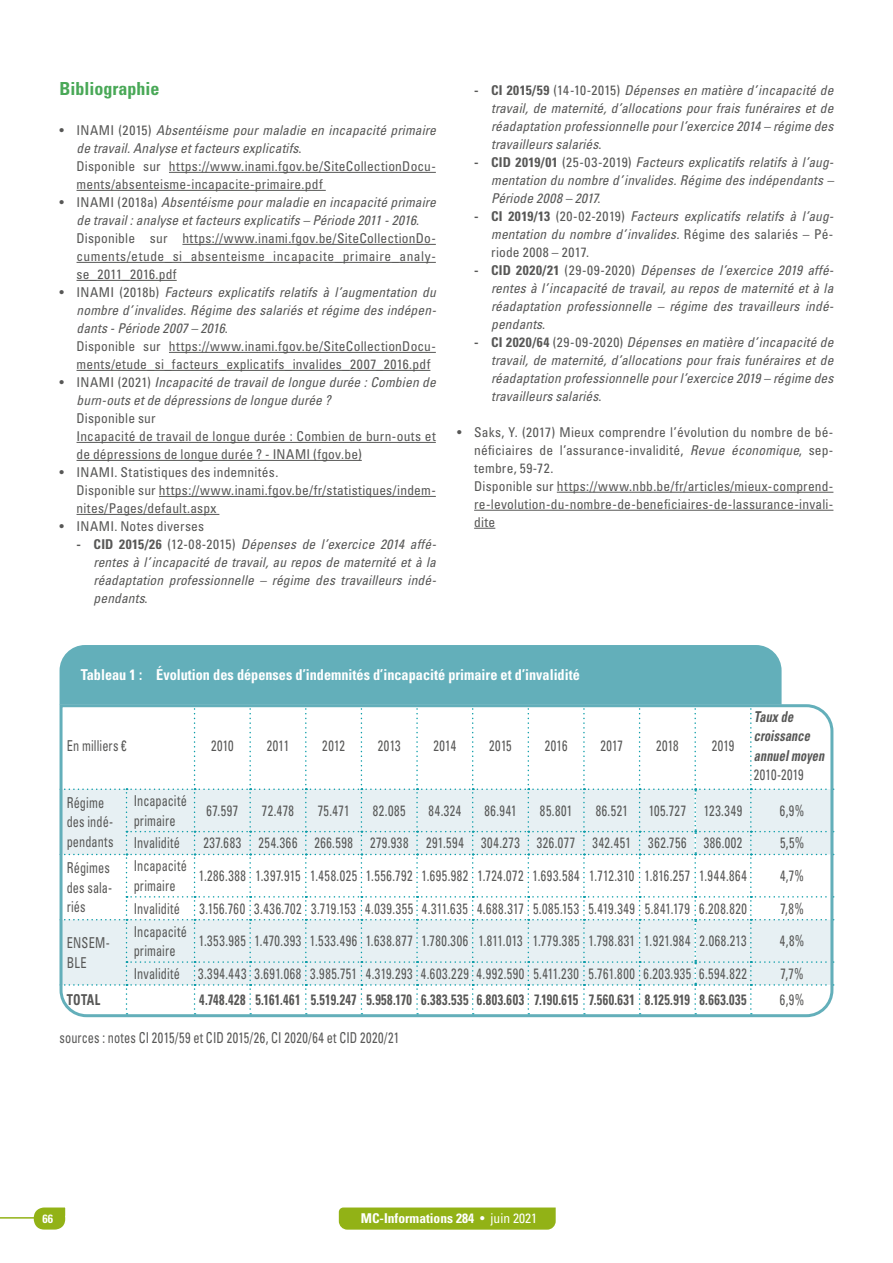
<style>
.page{position:relative;width:893px;height:1263px;background:#fff}
.page>*{position:absolute;margin:0;border:0;box-sizing:border-box;transform-origin:0 0}
.t1{font:700 condensed 18px "Univers LT Std";color:#49a857}
.t2{font:condensed 15px/19.5px "Univers LT Std";letter-spacing:.03em;color:#575756;scale:.82 1}
.t3{font:condensed 15px "Univers LT Std";letter-spacing:.05em;color:#575756;scale:.82 1}
.t4{font:700 condensed 15px "Univers LT Std";letter-spacing:.04em;color:#575756;scale:.82 1}
.t5{font:700 condensed 15px "Univers LT Std";color:#fff;scale:.95 1}
.t6{font:condensed 15px/19.5px "Univers LT Std";letter-spacing:.01em;color:#575756;scale:.82 1}
.t7{font:condensed 15px/19.5px "Univers LT Std";letter-spacing:.005em;color:#575756;scale:.82 1}
.t8{font:italic 700 condensed 15px/19.5px "Univers LT Std";letter-spacing:.005em;color:#575756;scale:.82 1}
.t9{font:condensed 13.5px/18px "Univers LT Std";letter-spacing:.015em;color:#575756}
.t10{font:italic condensed 13.5px/18px "Univers LT Std";letter-spacing:.01em;color:#575756;text-align:justify}
.t11{font:700 condensed 13.5px "Univers LT Std";color:#fff}
.t12{font:700 condensed 12px "Univers LT Std";color:#fff}
.s1{font-style:italic}
.s2{font-style:normal}
.s3{font-weight:700;font-style:normal}
.s4{font-weight:400}
</style>
<div class="page">
<svg style="left:29px;top:1207px;width:37px;height:23px"></svg>
<hr style="left:0;top:1217px;width:38px;height:1px;background:#92b216">
<div style="left:339px;top:1207px;width:217px;height:22px;background:#92b216"></div>
<hr style="left:169px;top:172px;width:267px;height:1px;background:#575756">
<hr style="left:77px;top:190px;width:249px;height:1px;background:#575756">
<hr style="left:182px;top:244px;width:254px;height:1px;background:#575756">
<hr style="left:77px;top:262px;width:359px;height:1px;background:#575756">
<hr style="left:77px;top:280px;width:100px;height:1px;background:#575756">
<hr style="left:169px;top:352px;width:267px;height:1px;background:#575756">
<hr style="left:77px;top:370px;width:353px;height:1px;background:#575756">
<hr style="left:77px;top:442px;width:359px;height:1px;background:#575756">
<hr style="left:77px;top:460px;width:285px;height:1px;background:#575756">
<hr style="left:159px;top:496px;width:277px;height:1px;background:#575756">
<hr style="left:77px;top:514px;width:142px;height:1px;background:#575756">
<div style="left:60px;top:645px;width:722px;height:58px;background:#63afba"></div>
<hr style="left:557px;top:492px;width:276px;height:1px;background:#575756">
<hr style="left:474px;top:510px;width:359px;height:1px;background:#575756">
<svg style="left:474px;top:528px;width:21px;height:1px"></svg>
<svg style="left:59px;top:703px;width:776px;height:315px"></svg>
<h1 class="t1" style="left:60px;top:78px;width:102px">Bibliographie</h1>
<p class="t9" style="left:77px;top:121px;width:361px;text-indent:-17px">• INAMI (2015) <span class="s1">Absentéisme pour maladie en incapacité primaire de travail. Analyse et facteurs explicatifs</span>.<br>Disponible sur https://www.inami.fgov.be/SiteCollectionDocu&shy;ments/absenteisme-incapacite-primaire.pdf</p>
<p class="t9" style="left:77px;top:193px;width:361px;text-indent:-17px">• INAMI (2018a) <span class="s1">Absentéisme pour maladie en incapacité primaire de travail : analyse et facteurs explicatifs – Période 2011 - 2016</span>.<br>Disponible sur https://www.inami.fgov.be/SiteCollectionDo&shy;cuments/etude_si_absenteisme_incapacite_primaire_analy&shy;se_2011_2016.pdf</p>
<p class="t9" style="left:77px;top:283px;width:361px;text-indent:-17px">• INAMI (2018b) <span class="s1">Facteurs explicatifs relatifs à l’augmentation du nombre d’invalides. Régime des salariés et régime des indépen&shy;dants - Période 2007 – 2016</span>.<br>Disponible sur https://www.inami.fgov.be/SiteCollectionDocu&shy;ments/etude_si_facteurs_explicatifs_invalides_2007_2016.pdf</p>
<p class="t10" style="left:77px;top:373px;width:361px;text-indent:-17px"><span class="s2">• INAMI (2021)</span> Incapacité de travail de longue durée : Combien de burn-outs et de dépressions de longue durée ?</p>
<p class="t9" style="left:77px;top:409px;width:361px">Disponible sur<br>Incapacité de travail de longue durée : Combien de burn-outs et de dépressions de longue durée ? - INAMI (fgov.be)</p>
<p class="t9" style="left:77px;top:463px;width:361px;text-indent:-17px">• INAMI. Statistiques des indemnités.<br>Disponible sur https://www.inami.fgov.be/fr/statistiques/indem&shy;nites/Pages/default.aspx</p>
<p class="t9" style="left:60px;top:517px;width:146px">• INAMI. Notes diverses</p>
<p class="t10" style="left:94px;top:535px;width:344px;text-indent:-17px"><span class="s3">- CID 2015/26</span> <span class="s2">(12-08-2015)</span> Dépenses de l’exercice 2014 affé&shy;rentes à l’incapacité de travail, au repos de maternité et à la réadaptation professionnelle – régime des travailleurs indé&shy;pendants<span class="s2">.</span></p>
<p class="t10" style="left:491px;top:81px;width:344px;text-indent:-17px"><span class="s3">- CI 2015/59</span> <span class="s2">(14-10-2015)</span> Dépenses en matière d’incapacité de travail, de maternité, d’allocations pour frais funéraires et de réadaptation professionnelle pour l’exercice 2014 – régime des travailleurs salariés<span class="s2">.</span></p>
<p class="t10" style="left:491px;top:153px;width:344px;text-indent:-17px"><span class="s3">- CID 2019/01</span> <span class="s2">(25-03-2019)</span> Facteurs explicatifs relatifs à l’aug&shy;mentation du nombre d’invalides. Régime des indépendants – Période 2008 – 2017<span class="s2">.</span></p>
<p class="t10" style="left:491px;top:207px;width:344px;text-indent:-17px"><span class="s3">- CI 2019/13</span> <span class="s2">(20-02-2019)</span> Facteurs explicatifs relatifs à l’aug&shy;mentation du nombre d’invalides. <span class="s2">Régime des salariés – Pé&shy;riode 2008 – 2017.</span></p>
<p class="t10" style="left:491px;top:261px;width:344px;text-indent:-17px"><span class="s3">- CID 2020/21</span> <span class="s2">(29-09-2020)</span> Dépenses de l’exercice 2019 affé&shy;rentes à l’incapacité de travail, au repos de maternité et à la réadaptation professionnelle – régime des travailleurs indé&shy;pendants<span class="s2">.</span></p>
<p class="t10" style="left:491px;top:333px;width:344px;text-indent:-17px"><span class="s3">- CI 2020/64</span> <span class="s2">(29-09-2020)</span> Dépenses en matière d’incapacité de travail, de maternité, d’allocations pour frais funéraires et de réadaptation professionnelle pour l’exercice 2019 – régime des travailleurs salariés<span class="s2">.</span></p>
<p class="t9" style="left:474px;top:423px;width:361px;text-indent:-17px">• Saks, Y. (2017) Mieux comprendre l’évolution du nombre de bé&shy;néficiaires de l’assurance-invalidité, <span class="s1">Revue économique</span>, sep&shy;tembre, 59-72.<br>Disponible sur https://www.nbb.be/fr/articles/mieux-comprend&shy;re-levolution-du-nombre-de-beneficiaires-de-lassurance-invali&shy;dite</p>
<p class="t5" style="left:81px;top:666px;width:527px">Tableau 1 : Évolution des dépenses d’indemnités d’incapacité primaire et d’invalidité</p>
<p class="t6" style="left:67px;top:735px;width:75px">En milliers €</p>
<p class="t2" style="left:211px;top:735px;width:29px">2010</p>
<p class="t2" style="left:267px;top:735px;width:29px">2011</p>
<p class="t2" style="left:322px;top:735px;width:29px">2012</p>
<p class="t2" style="left:378px;top:735px;width:29px">2013</p>
<p class="t2" style="left:434px;top:735px;width:29px">2014</p>
<p class="t2" style="left:489px;top:735px;width:29px">2015</p>
<p class="t2" style="left:545px;top:735px;width:29px">2016</p>
<p class="t2" style="left:600px;top:735px;width:29px">2017</p>
<p class="t2" style="left:656px;top:735px;width:29px">2018</p>
<p class="t2" style="left:712px;top:735px;width:29px">2019</p>
<p class="t8" style="left:754px;top:706px;width:87px">Taux de croissance annuel moyen</p>
<p class="t2" style="left:754px;top:765px;width:62px">2010-2019</p>
<p class="t6" style="left:67px;top:792px;width:59px">Régime des indé&shy;pendants</p>
<p class="t7" style="left:134px;top:791px;width:66px">Incapacité primaire</p>
<p class="t2" style="left:207px;top:800px;width:40px">67.597</p>
<p class="t2" style="left:262px;top:800px;width:41px">72.478</p>
<p class="t2" style="left:318px;top:800px;width:40px">75.471</p>
<p class="t2" style="left:373px;top:800px;width:41px">82.085</p>
<p class="t2" style="left:429px;top:800px;width:41px">84.324</p>
<p class="t2" style="left:484px;top:800px;width:41px">86.941</p>
<p class="t2" style="left:540px;top:800px;width:41px">85.801</p>
<p class="t2" style="left:596px;top:800px;width:41px">86.521</p>
<p class="t2" style="left:649px;top:800px;width:116px">105.727 123.349</p>
<p class="t2" style="left:780px;top:800px;width:31px">6,9%</p>
<p class="t6" style="left:134px;top:833px;width:58px">Invalidité</p>
<p class="t3" style="left:203px;top:834px;width:659px">237.683 254.366 266.598 279.938 291.594 304.273 326.077 342.451 362.756 386.002</p>
<p class="t2" style="left:780px;top:833px;width:31px">5,5%</p>
<p class="t6" style="left:67px;top:858px;width:57px">Régimes des sala&shy;riés</p>
<p class="t7" style="left:134px;top:856px;width:66px">Incapacité primaire</p>
<p class="t2" style="left:199px;top:866px;width:670px">1.286.388 1.397.915 1.458.025 1.556.792 1.695.982 1.724.072 1.693.584 1.712.310 1.816.257 1.944.864</p>
<p class="t2" style="left:780px;top:866px;width:31px">4,7%</p>
<p class="t6" style="left:134px;top:898px;width:58px">Invalidité</p>
<p class="t2" style="left:199px;top:898px;width:669px">3.156.760 3.436.702 3.719.153 4.039.355 4.311.635 4.688.317 5.085.153 5.419.349 5.841.179 6.208.820</p>
<p class="t2" style="left:780px;top:898px;width:30px">7,8%</p>
<p class="t2" style="left:67px;top:933px;width:54px">ENSEM-<br>BLE</p>
<p class="t7" style="left:134px;top:921px;width:66px">Incapacité primaire</p>
<p class="t3" style="left:199px;top:931px;width:669px">1.353.985 1.470.393 1.533.496 1.638.877 1.780.306 1.811.013 1.779.385 1.798.831 1.921.984 2.068.213</p>
<p class="t2" style="left:780px;top:931px;width:31px">4,8%</p>
<p class="t2" style="left:134px;top:964px;width:749px">Invalidité 3.394.443 3.691.068 3.985.751 4.319.293 4.603.229 4.992.590 5.411.230 5.761.800 6.203.935 6.594.822</p>
<p class="t2" style="left:781px;top:964px;width:30px">7,7%</p>
<p class="t4" style="left:67px;top:991px;width:42px">TOTAL</p>
<p class="t4" style="left:199px;top:991px;width:669px">4.748.428 5.161.461 5.519.247 5.958.170 6.383.535 6.803.603 7.190.615 7.560.631 8.125.919 8.663.035</p>
<p class="t2" style="left:780px;top:990px;width:31px">6,9%</p>
<p class="t2" style="left:60px;top:1028px;width:416px">sources : notes CI 2015/59 et CID 2015/26, CI 2020/64 et CID 2020/21</p>
<p class="t12" style="left:42px;top:1211px;width:12px">66</p>
<p class="t11" style="left:361px;top:1210px;width:178px">MC-Informations 284 <span class="s4">• juin 2021</span></p>
</div>
